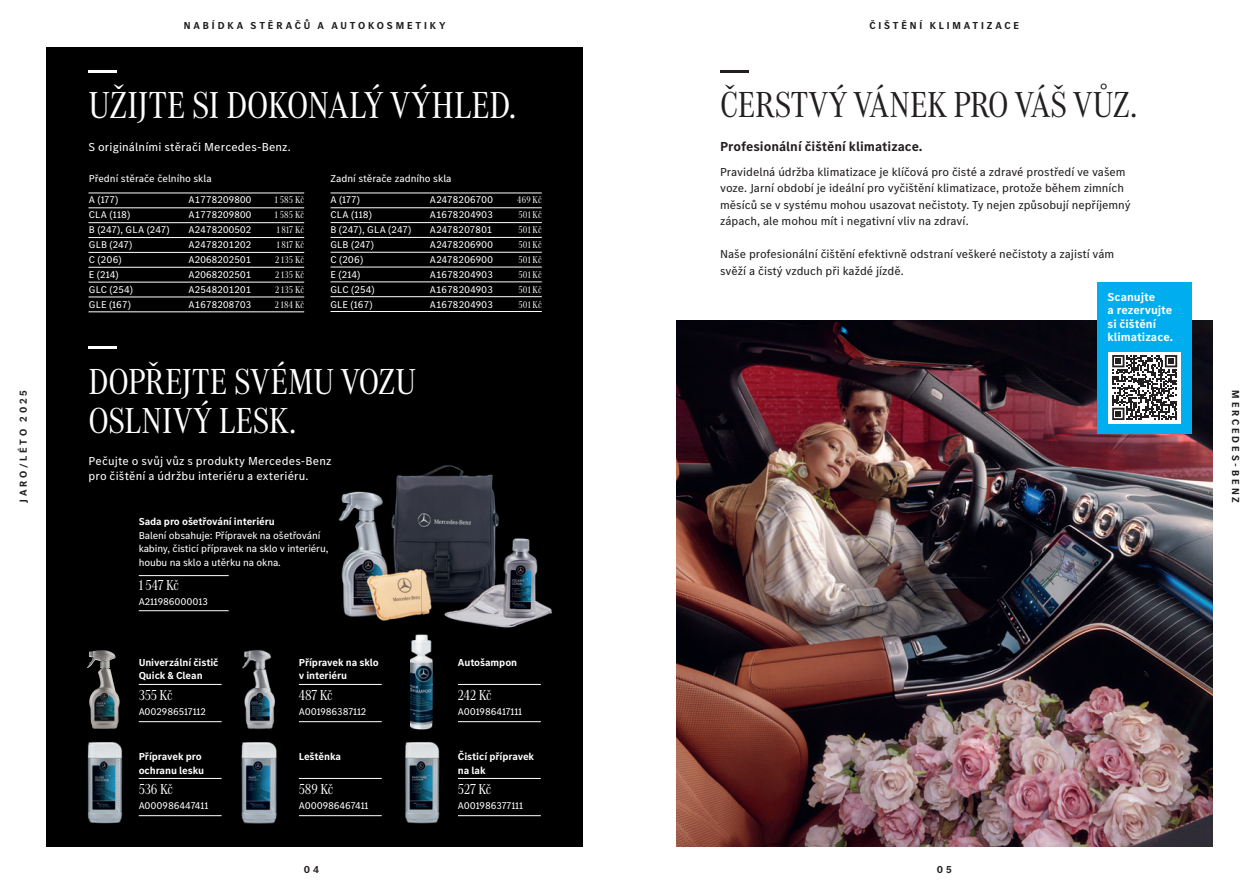
<style>
.page{position:relative;width:1259px;height:893px;background:#fff}
.page>*{position:absolute;margin:0;border:0;box-sizing:border-box;transform-origin:0 0}
.t1{font:39px "MB Corpo A Title Cond";color:#fff}
.t2{font:37.5px/39px "MB Corpo A Title Cond";letter-spacing:.005em;color:#fff}
.t3{font:37.5px "MB Corpo A Title Cond";letter-spacing:-.005em;color:#231f20}
.t4{font:15px "MB Corpo A Title Cond";letter-spacing:-.01em;color:#fff}
.t5{font:700 13.5px "MB Corpo S Text";color:#231f20}
.t6{font:12px/16.5px "MB Corpo S Text";color:#231f20}
.t7{font:12px/15px "MB Corpo S Text";letter-spacing:.015em;color:#fff}
.t8{font:700 12px/13.5px "MB Corpo S Text";color:#fff}
.t9{font:10.5px/13.5px "MB Corpo S Text";letter-spacing:-.01em;color:#fff}
.t10{font:700 10.5px/13.5px "MB Corpo S Text";letter-spacing:-.01em;color:#fff}
.t11{font:700 10.5px "MB Corpo S Title";letter-spacing:.27em;color:#231f20}
.t12{font:10.2px/15px "MB Corpo S Text";letter-spacing:.02em;color:#fff}
.t13{font:10.2px/15px "MB Corpo A Title Cond";letter-spacing:.02em;color:#fff;text-align:justify}
</style>
<div class="page">
<div style="left:46px;top:47px;width:537px;height:799px;background:#000"></div>
<img style="left:242px;top:650px;width:34px;height:79px">
<img style="left:241px;top:742px;width:36px;height:82px">
<img style="left:338px;top:465px;width:215px;height:163px">
<img style="left:87px;top:742px;width:36px;height:82px">
<img style="left:89px;top:650px;width:13px;height:14px">
<img style="left:375px;top:634px;width:58px;height:53px">
<img style="left:410px;top:687px;width:23px;height:43px">
<img style="left:405px;top:742px;width:15px;height:82px">
<img style="left:420px;top:742px;width:20px;height:82px">
<img style="left:676px;top:321px;width:536px;height:525px">
<div style="left:1097px;top:283px;width:95px;height:151px;background:#00aeef"></div>
<div style="left:1108px;top:352px;width:72px;height:72px;background:#fff"></div>
<svg style="left:1112px;top:355px;width:65px;height:65px"></svg>
<hr style="left:720px;top:70px;width:28px;height:2px;background:#231f20">
<hr style="left:139px;top:575px;width:90px;height:1px;background:#fff">
<hr style="left:139px;top:610px;width:90px;height:1px;background:#fff">
<hr style="left:330px;top:207px;width:212px;height:1px;background:#fff">
<hr style="left:88px;top:207px;width:216px;height:1px;background:#fff">
<hr style="left:330px;top:281px;width:212px;height:1px;background:#fff">
<hr style="left:88px;top:282px;width:216px;height:1px;background:#fff">
<hr style="left:88px;top:267px;width:216px;height:1px;background:#fff">
<hr style="left:330px;top:222px;width:212px;height:1px;background:#fff">
<hr style="left:88px;top:222px;width:216px;height:1px;background:#fff">
<hr style="left:330px;top:237px;width:212px;height:1px;background:#fff">
<hr style="left:88px;top:237px;width:216px;height:1px;background:#fff">
<hr style="left:330px;top:252px;width:212px;height:1px;background:#fff">
<hr style="left:88px;top:252px;width:216px;height:1px;background:#fff">
<hr style="left:330px;top:267px;width:212px;height:1px;background:#fff">
<hr style="left:330px;top:193px;width:212px;height:1px;background:#fff">
<hr style="left:88px;top:193px;width:216px;height:1px;background:#fff">
<hr style="left:330px;top:296px;width:212px;height:1px;background:#fff">
<hr style="left:88px;top:297px;width:216px;height:1px;background:#fff">
<hr style="left:330px;top:311px;width:212px;height:1px;background:#fff">
<hr style="left:88px;top:311px;width:216px;height:1px;background:#fff">
<hr style="left:88px;top:347px;width:29px;height:2px;background:#fff">
<hr style="left:88px;top:70px;width:29px;height:2px;background:#fff">
<hr style="left:139px;top:684px;width:83px;height:1px;background:#fff">
<hr style="left:139px;top:778px;width:83px;height:1px;background:#fff">
<hr style="left:299px;top:684px;width:83px;height:1px;background:#fff">
<hr style="left:299px;top:778px;width:83px;height:1px;background:#fff">
<hr style="left:458px;top:684px;width:83px;height:1px;background:#fff">
<hr style="left:458px;top:778px;width:83px;height:1px;background:#fff">
<hr style="left:139px;top:721px;width:83px;height:1px;background:#fff">
<hr style="left:139px;top:815px;width:83px;height:1px;background:#fff">
<hr style="left:299px;top:721px;width:83px;height:1px;background:#fff">
<hr style="left:299px;top:815px;width:83px;height:1px;background:#fff">
<hr style="left:458px;top:721px;width:83px;height:1px;background:#fff">
<hr style="left:458px;top:815px;width:83px;height:1px;background:#fff">
<p class="t11" style="left:16px;top:503px;width:114px;rotate:-90deg">JARO/LÉTO 2025</p>
<p class="t11" style="left:184px;top:19px;width:263px">NABÍDKA STĚRAČŮ A AUTOKOSMETIKY</p>
<p class="t11" style="left:869px;top:19px;width:151px">ČIŠTĚNÍ KLIMATIZACE</p>
<h1 class="t1" style="left:88px;top:79px;width:429px">UŽIJTE SI DOKONALÝ VÝHLED.</h1>
<p class="t7" style="left:88px;top:139px;width:204px">S originálními stěrači Mercedes-Benz.</p>
<p class="t9" style="left:89px;top:171px;width:124px">Přední stěrače čelního skla</p>
<p class="t9" style="left:330px;top:171px;width:123px">Zadní stěrače zadního skla</p>
<p class="t12" style="left:330px;top:192px;width:82px">A (177)<br>CLA (118)<br>B (247), GLA (247)<br>GLB (247)<br>C (206)<br>E (214)<br>GLC (254)<br>GLE (167)</p>
<p class="t12" style="left:89px;top:192px;width:82px">A (177)<br>CLA (118)<br>B (247), GLA (247)<br>GLB (247)<br>C (206)<br>E (214)<br>GLC (254)<br>GLE (167)</p>
<p class="t12" style="left:188px;top:192px;width:65px;text-align:justify">A1778209800<br>A1778209800<br>A2478200502<br>A2478201202<br>A2068202501<br>A2068202501<br>A2548201201<br>A1678208703</p>
<p class="t13" style="left:275px;top:192px;width:31px">1 585 Kč 1 585 Kč 1 817 Kč 1 817 Kč 2 135 Kč 2 135 Kč 2 135 Kč 2 184 Kč</p>
<p class="t12" style="left:430px;top:191px;width:65px;text-align:justify">A2478206700<br>A1678204903<br>A2478207801<br>A2478206900<br>A2478206900<br>A1678204903<br>A1678204903<br>A1678204903</p>
<p class="t13" style="left:517px;top:191px;width:26px">469 Kč 501 Kč 501 Kč 501 Kč 501 Kč 501 Kč 501 Kč 501 Kč</p>
<h2 class="t2" style="left:88px;top:359px;width:329px">DOPŘEJTE SVÉMU VOZU<br>OSLNIVÝ LESK.</h2>
<p class="t7" style="left:88px;top:453px;width:245px">Pečujte o svůj vůz s produkty Mercedes-Benz pro čištění a údržbu interiéru a exteriéru.</p>
<p class="t10" style="left:139px;top:515px;width:138px">Sada pro ošetřování interiéru</p>
<p class="t9" style="left:139px;top:528px;width:191px">Balení obsahuje: Přípravek na ošetřování kabiny, čisticí přípravek na sklo v interiéru, houbu na sklo a utěrku na okna.</p>
<h3 class="t4" style="left:139px;top:575px;width:42px">1 547 Kč</h3>
<p class="t12" style="left:139px;top:593px;width:71px">A211986000013</p>
<p class="t10" style="left:139px;top:655px;width:81px">Univerzální čistič<br>Quick &amp; Clean</p>
<h3 class="t4" style="left:139px;top:685px;width:35px">355 Kč</h3>
<p class="t12" style="left:139px;top:703px;width:69px">A002986517112</p>
<p class="t10" style="left:139px;top:750px;width:67px">Přípravek pro ochranu lesku</p>
<h3 class="t4" style="left:139px;top:780px;width:36px">536 Kč</h3>
<p class="t12" style="left:139px;top:798px;width:71px">A000986447411</p>
<p class="t10" style="left:299px;top:655px;width:81px">Přípravek na sklo v interiéru</p>
<h3 class="t4" style="left:299px;top:685px;width:35px">487 Kč</h3>
<p class="t12" style="left:299px;top:703px;width:69px">A001986387112</p>
<p class="t10" style="left:299px;top:750px;width:44px">Leštěnka</p>
<h3 class="t4" style="left:299px;top:780px;width:36px">589 Kč</h3>
<p class="t12" style="left:299px;top:798px;width:71px">A000986467411</p>
<p class="t11" style="left:304px;top:862px;width:17px">0 4</p>
<p class="t10" style="left:458px;top:655px;width:61px">Autošampon</p>
<h3 class="t4" style="left:458px;top:685px;width:35px">242 Kč</h3>
<p class="t12" style="left:458px;top:703px;width:66px">A001986417111</p>
<p class="t10" style="left:458px;top:750px;width:78px">Čisticí přípravek na lak</p>
<h3 class="t4" style="left:458px;top:780px;width:35px">527 Kč</h3>
<p class="t12" style="left:458px;top:798px;width:67px">A001986377111</p>
<h2 class="t3" style="left:720px;top:80px;width:418px">ČERSTVÝ VÁNEK PRO VÁŠ VŮZ.</h2>
<h3 class="t5" style="left:720px;top:137px;width:204px">Profesionální čištění klimatizace.</h3>
<p class="t6" style="left:720px;top:163px;width:412px">Pravidelná údržba klimatizace je klíčová pro čisté a zdravé prostředí ve vašem voze. Jarní období je ideální pro vyčištění klimatizace, protože během zimních měsíců se v systému mohou usazovat nečistoty. Ty nejen způsobují nepříjemný zápach, ale mohou mít i negativní vliv na zdraví.</p>
<p class="t6" style="left:720px;top:245px;width:396px">Naše profesionální čištění efektivně odstraní veškeré nečistoty a zajistí vám svěží a čistý vzduch při každé jízdě.</p>
<p class="t8" style="left:1107px;top:289px;width:67px">Scanujte<br>a rezervujte si čištění klimatizace.</p>
<p class="t11" style="left:937px;top:862px;width:16px">0 5</p>
<p class="t11" style="left:1242px;top:390px;width:114px;rotate:90deg">MERCEDES-BENZ</p>
</div>
